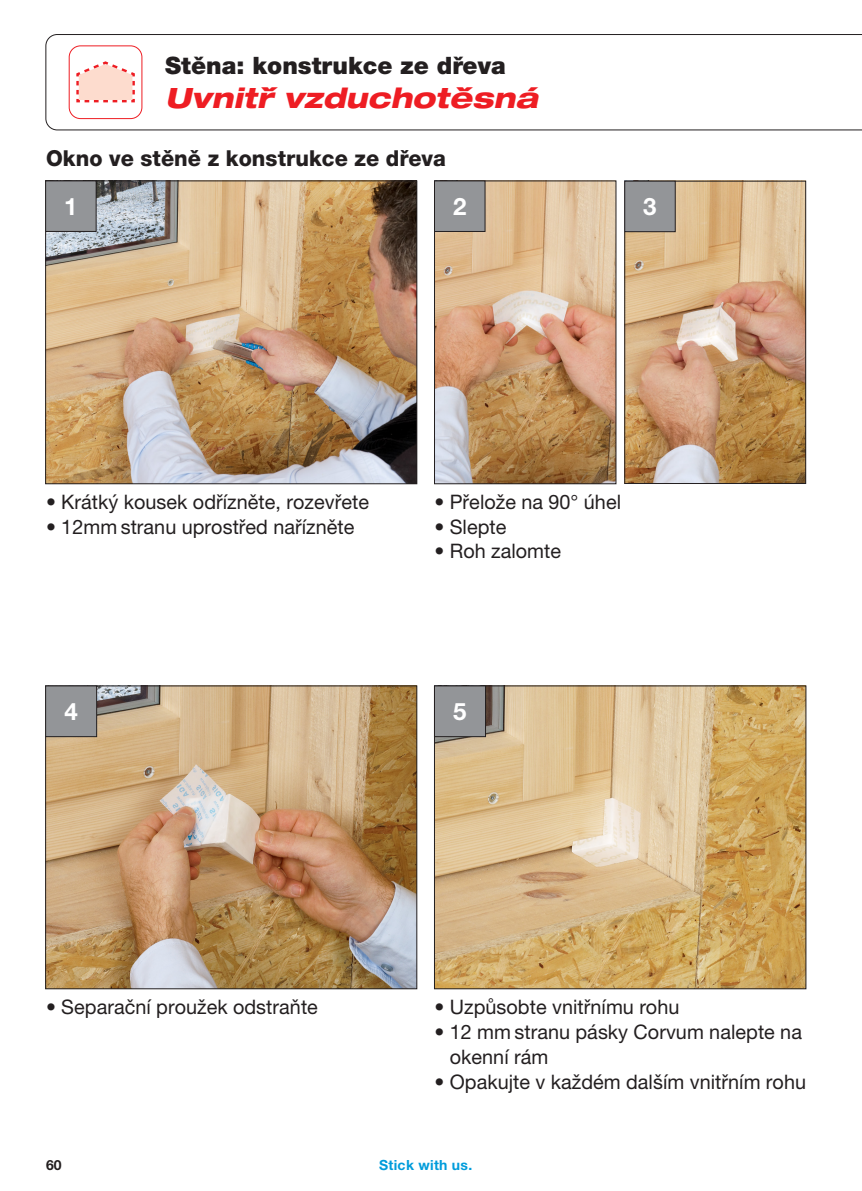
<style>
.page{position:relative;width:862px;height:1191px;background:#fff}
.page>*{position:absolute;margin:0;border:0;box-sizing:border-box;transform-origin:0 0}
.t1{font:italic 800 expanded 28px "Helvetica Neue LT Pro";letter-spacing:.005em;color:#ee1d23}
.t2{font:900 24px "Helvetica Neue LT Pro";letter-spacing:.005em;color:#231f20}
.t3{font:700 24px "Helvetica Neue LT Pro";color:#fff}
.t4{font:800 22px "Helvetica Neue LT Pro";letter-spacing:.005em;color:#231f20}
.t5{font:20px/25.2px "Helvetica Neue LT Pro";letter-spacing:.005em;color:#231f20}
.t6{font:700 14px "Helvetica Neue LT Pro";letter-spacing:.025em;color:#009cdb}
.t7{font:700 14px "Helvetica Neue LT Pro";color:#231f20}
</style>
<div class="page">
<svg style="left:45px;top:34px;width:817px;height:96px"></svg>
<svg style="left:75px;top:60px;width:61px;height:44px"></svg>
<div style="left:69px;top:45px;width:73px;height:74px;border:1px solid #ee1d23;border-radius:11px"></div>
<img style="left:47px;top:183px;width:368px;height:299px">
<div style="left:45px;top:181px;width:372px;height:303px;border:1px solid #231f20"></div>
<div style="left:46px;top:181px;width:50px;height:50px;background:#939598"></div>
<div style="left:45px;top:181px;width:51px;height:51px;border:1px solid #231f20"></div>
<img style="left:436px;top:183px;width:178px;height:299px">
<div style="left:434px;top:181px;width:182px;height:303px;border:1px solid #231f20"></div>
<img style="left:626px;top:183px;width:178px;height:299px">
<div style="left:624px;top:181px;width:182px;height:303px;border:1px solid #231f20"></div>
<div style="left:434px;top:181px;width:51px;height:50px;background:#939598"></div>
<div style="left:434px;top:181px;width:51px;height:51px;border:1px solid #231f20"></div>
<div style="left:625px;top:181px;width:50px;height:51px;background:#939598"></div>
<div style="left:624px;top:181px;width:51px;height:51px;border:1px solid #231f20"></div>
<img style="left:47px;top:687px;width:368px;height:300px">
<div style="left:45px;top:685px;width:372px;height:304px;border:1px solid #231f20"></div>
<div style="left:46px;top:686px;width:51px;height:50px;background:#939598"></div>
<div style="left:45px;top:685px;width:52px;height:52px;border:1px solid #231f20"></div>
<img style="left:436px;top:687px;width:368px;height:300px">
<div style="left:434px;top:685px;width:372px;height:304px;border:1px solid #231f20"></div>
<div style="left:434px;top:686px;width:51px;height:50px;background:#939598"></div>
<div style="left:434px;top:685px;width:52px;height:52px;border:1px solid #231f20"></div>
<p class="t2" style="left:165px;top:51px;width:342px">Stěna: konstrukce ze dřeva</p>
<h1 class="t1" style="left:165px;top:80px;width:375px">Uvnitř vzduchotěsná</h1>
<p class="t4" style="left:46px;top:145px;width:401px">Okno ve stěně z konstrukce ze dřeva</p>
<p class="t3" style="left:64px;top:191px;width:15px">1</p>
<p class="t3" style="left:453px;top:191px;width:15px">2</p>
<p class="t3" style="left:643px;top:192px;width:15px">3</p>
<p class="t5" style="left:46px;top:489px;width:324px">• Krátký kousek odřízněte, rozevřete</p>
<p class="t5" style="left:46px;top:514px;width:310px">• 12mm stranu uprostřed nařízněte</p>
<p class="t5" style="left:434px;top:489px;width:188px">• Přelože na 90° úhel</p>
<p class="t5" style="left:434px;top:514px;width:74px">• Slepte</p>
<p class="t5" style="left:434px;top:538px;width:128px">• Roh zalomte</p>
<p class="t3" style="left:64px;top:696px;width:15px">4</p>
<p class="t3" style="left:453px;top:696px;width:15px">5</p>
<p class="t5" style="left:46px;top:993px;width:273px">• Separační proužek odstraňte</p>
<p class="t5" style="left:434px;top:993px;width:246px">• Uzpůsobte vnitřnímu rohu</p>
<p class="t5" style="left:450px;top:1019px;width:354px;text-indent:-15px">• 12 mm stranu pásky Corvum nalepte na okenní rám</p>
<p class="t5" style="left:434px;top:1069px;width:373px">• Opakujte v každém dalším vnitřním rohu</p>
<p class="t7" style="left:46px;top:1156px;width:17px">60</p>
<p class="t6" style="left:379px;top:1156px;width:95px">Stick with us.</p>
</div>
